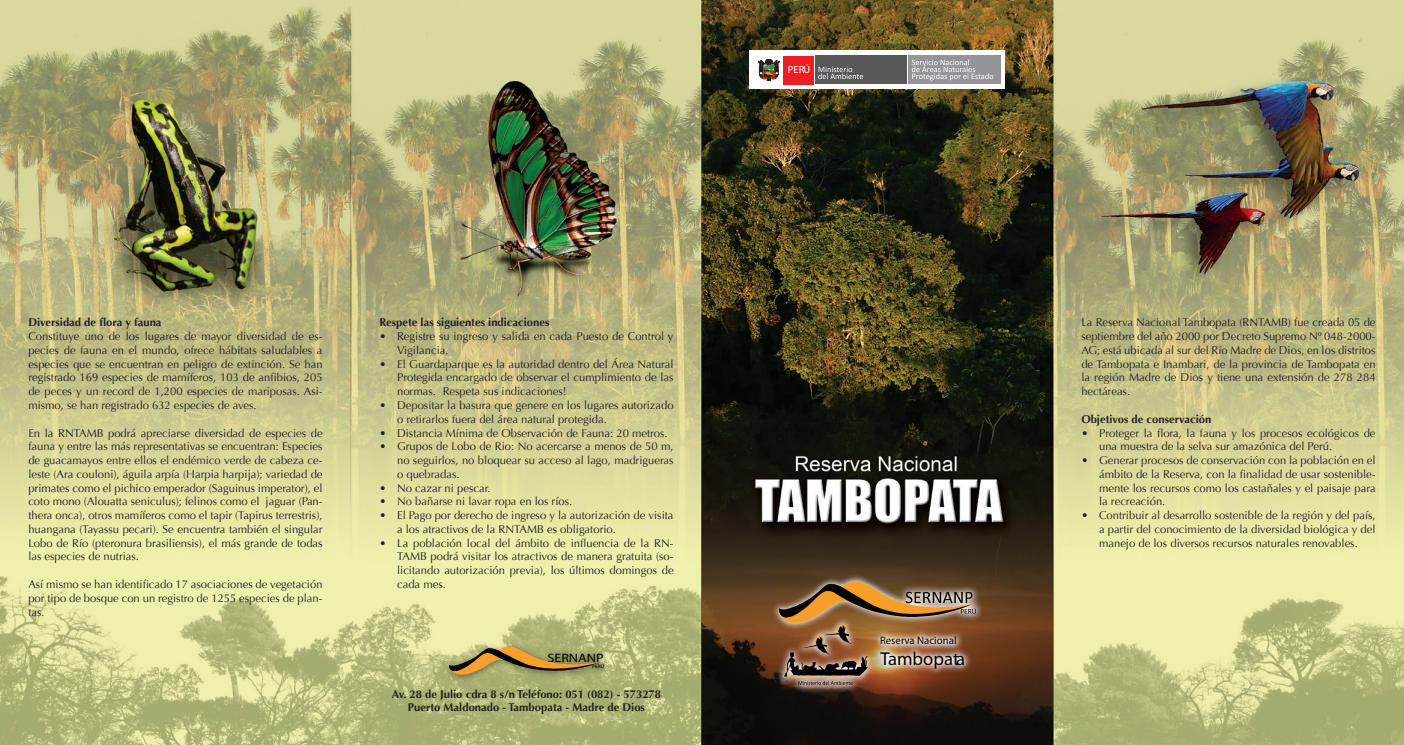
<style>
.page{position:relative;width:1404px;height:745px;background:#fff}
.page>*{position:absolute;margin:0;border:0;box-sizing:border-box;transform-origin:0 0}
.t1{font:18.62px "Myriad Pro";color:#000}
.t2{font:12.12px "Myriad Pro";color:#000;scale:1.16 1}
.t3{font:11.25px/13.8px "Optima";color:#231f20;text-align:justify}
.t4{font:700 11.25px "Optima";color:#231f20}
.t5{font:10.88px "Myriad Pro";color:#000}
.t6{font:10.5px "Myriad Pro";color:#fff}
.t7{font:4.75px "Myriad Pro";color:#000;scale:1.16 1}
</style>
<div class="page">
<img style="left:0;top:0;width:1403px;height:744px">
<div style="left:749px;top:51px;width:256px;height:38px;background:#fff"></div>
<div style="left:443px;top:640px;width:168px;height:42px;background:#231f20;opacity:.5"></div>
<svg style="left:448px;top:644px;width:156px;height:40px;background:#a79b5d"></svg>
<div style="left:814px;top:56px;width:92px;height:28px;background:#57585a"></div>
<div style="left:908px;top:56px;width:92px;height:28px;background:#939598"></div>
<svg style="left:818px;top:67px;width:45px;height:12px"></svg>
<svg style="left:911px;top:59px;width:82px;height:21px"></svg>
<div style="left:782px;top:56px;width:31px;height:28px;background:#ee1d23"></div>
<div style="left:754px;top:56px;width:29px;height:28px;background:#fff"></div>
<svg style="left:758px;top:59px;width:21px;height:23px"></svg>
<svg style="left:770px;top:572px;width:211px;height:119px;background:#613d25"></svg>
<img style="left:777px;top:577px;width:198px;height:107px">
<p class="t4" style="left:28px;top:316px;width:135px">Diversidad de flora y fauna</p>
<p class="t3" style="left:28px;top:329px;width:296px">Constituye uno de los lugares de mayor diversidad de es&shy;pecies de fauna en el mundo, ofrece hábitats saludables a especies que se encuentran en peligro de extinción. Se han registrado 169 especies de mamíferos, 103 de anfibios, 205 de peces y un record de 1,200 especies de mariposas. Asi&shy;mismo, se han registrado 632 especies de aves.</p>
<p class="t3" style="left:28px;top:425px;width:296px">En la RNTAMB podrá apreciarse diversidad de especies de fauna y entre las más representativas se encuentran: Especies de guacamayos entre ellos el endémico verde de cabeza ce&shy;leste (Ara couloni), águila arpía (Harpia harpija); variedad de primates como el pichico emperador (Saguinus imperator), el coto mono (Alouatta seniculus); felinos como el jaguar (Pan&shy;thera onca), otros mamíferos como el tapir (Tapirus terrestris), huangana (Tayassu pecari). Se encuentra también el singular Lobo de Río (pteronura brasiliensis), el más grande de todas las especies de nutrias.</p>
<p class="t3" style="left:28px;top:577px;width:296px">Así mismo se han identificado 17 asociaciones de vegetación por tipo de bosque con un registro de 1255 especies de plan&shy;tas.</p>
<p class="t4" style="left:379px;top:316px;width:172px">Respete las siguientes indicaciones</p>
<p class="t3" style="left:397px;top:329px;width:278px;text-indent:-18px">• Registre su ingreso y salida en cada Puesto de Control y<br>Vigilancia.</p>
<p class="t3" style="left:397px;top:357px;width:278px;text-indent:-18px">• El Guardaparque es la autoridad dentro del Área Natural Protegida encargado de observar el cumplimiento de las normas. ¡Respeta sus indicaciones!</p>
<p class="t3" style="left:397px;top:398px;width:278px;text-indent:-18px">• Depositar la basura que genere en los lugares autorizado o retirarlos fuera del área natural protegida.</p>
<p class="t3" style="left:379px;top:425px;width:290px">• Distancia Mínima de Observación de Fauna: 20 metros.</p>
<p class="t3" style="left:397px;top:439px;width:278px;text-indent:-18px">• Grupos de Lobo de Rio: No acercarse a menos de 50 m, no seguirlos, no bloquear su acceso al lago, madrigueras o quebradas.</p>
<p class="t3" style="left:379px;top:480px;width:113px">• No cazar ni pescar.</p>
<p class="t3" style="left:379px;top:494px;width:194px">• No bañarse ni lavar ropa en los ríos.</p>
<p class="t3" style="left:397px;top:508px;width:278px;text-indent:-18px">• El Pago por derecho de ingreso y la autorización de visita a los atractivos de la RNTAMB es obligatorio.</p>
<p class="t3" style="left:397px;top:535px;width:278px;text-indent:-18px">• La población local del ámbito de influencia de la RN-TAMB podrá visitar los atractivos de manera gratuita (so&shy;licitando autorización previa), los últimos domingos de cada mes.</p>
<p class="t2" style="left:547px;top:649px;width:50px">SERNANP</p>
<p class="t7" style="left:592px;top:663px;width:12px">PERÚ</p>
<p class="t4" style="left:392px;top:686px;width:271px">Av. 28 de Julio cdra 8 s/n Teléfono: 051 (082) - 573278</p>
<p class="t4" style="left:408px;top:700px;width:238px">Puerto Maldonado - Tambopata - Madre de Dios</p>
<p class="t6" style="left:787px;top:63px;width:24px">PERÚ</p>
<p class="t5" style="left:880px;top:633px;width:78px">Reserva Nacional</p>
<h1 class="t1" style="left:880px;top:646px;width:86px">Tambopata</h1>
<p class="t3" style="left:1081px;top:315px;width:296px">La Reserva Nacional Tambopata (RNTAMB) fue creada 05 de septiembre del año 2000 por Decreto Supremo Nº 048-2000- AG; está ubicada al sur del Río Madre de Dios, en los distritos de Tambopata e Inambari, de la provincia de Tambopata en la región Madre de Dios y tiene una extensión de 278 284 hectáreas.</p>
<p class="t4" style="left:1081px;top:412px;width:131px">Objetivos de conservación</p>
<p class="t3" style="left:1098px;top:425px;width:278px;text-indent:-18px">• Proteger la flora, la fauna y los procesos ecológicos de una muestra de la selva sur amazónica del Perú.</p>
<p class="t3" style="left:1098px;top:453px;width:278px;text-indent:-18px">• Generar procesos de conservación con la población en el ámbito de la Reserva, con la finalidad de usar sostenible&shy;mente los recursos como los castañales y el paisaje para la recreación.</p>
<p class="t3" style="left:1098px;top:508px;width:278px;text-indent:-18px">• Contribuir al desarrollo sostenible de la región y del país, a partir del conocimiento de la diversidad biológica y del manejo de los diversos recursos naturales renovables.</p>
</div>
